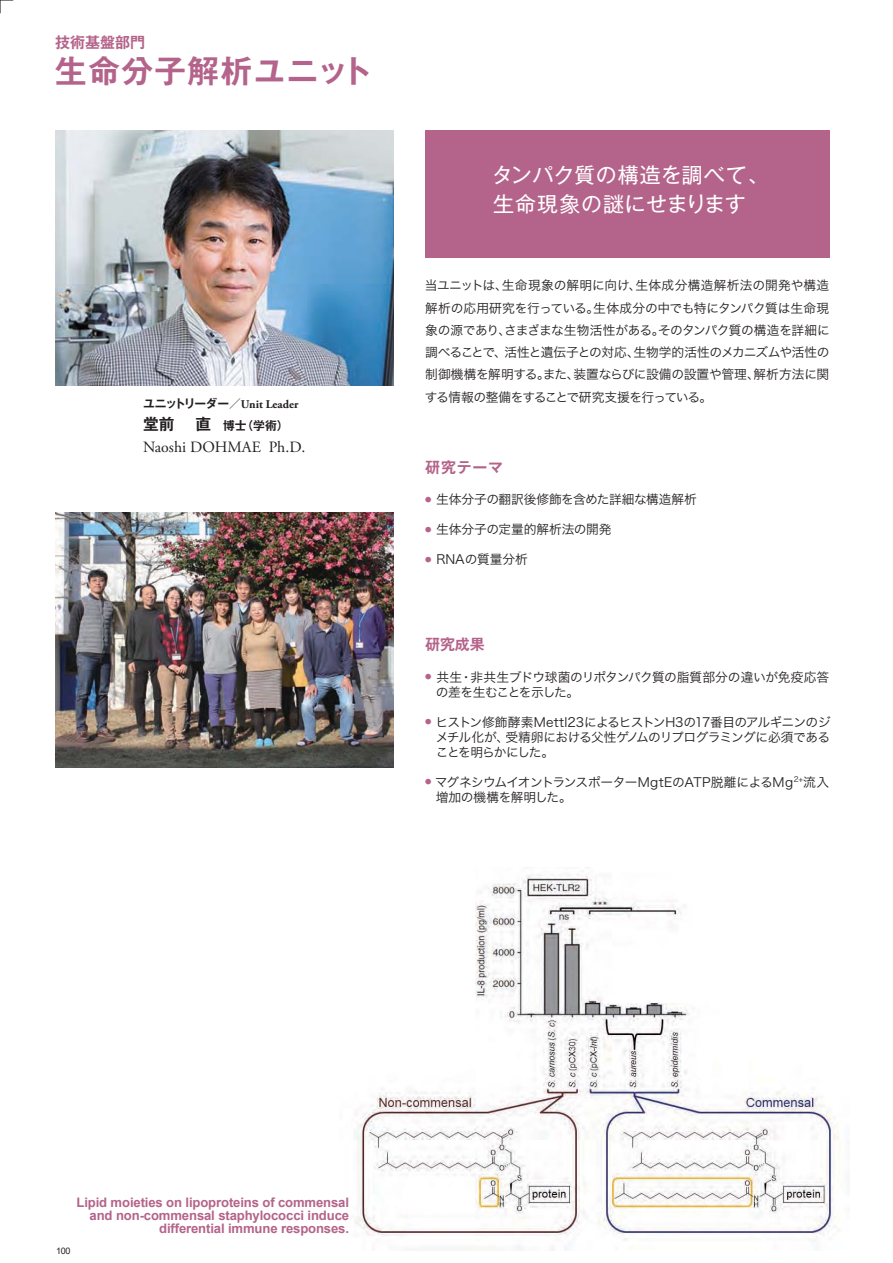
<style>
.page{position:relative;width:893px;height:1263px;background:#fff}
.page>*{position:absolute;margin:0;border:0;box-sizing:border-box;transform-origin:0 0}
.t1{font:31.5px "Gothic MB101 Pro De Bold 90 msp RKSJ H";letter-spacing:.05em;color:#b4638a}
.t2{font:21px/29.4px "Gothic MB101 Pro Regular 90 msp RKSJ H";letter-spacing:.025em;color:#fff}
.t3{font:15.75px "Adobe Garamond Pro";color:#231f20}
.t4{font:15px "Gothic MB101 Pro De Bold 90 msp RKSJ H";color:#b4638a}
.t5{font:700 13.05px/13px "Arial";letter-spacing:-.01em;color:#b4638a;text-align:right}
.t6{font:12.75px/22.4px "Hira Kaku Pro N W3 90 msp RKSJ H";letter-spacing:-.03em;color:#231f20;text-align:justify}
.t7{font:12.75px "Hira Kaku Pro N W3 90 msp RKSJ H";letter-spacing:-.01em;color:#231f20}
.t8{font:11.85px/22px "Gothic MB101 Pro De Bold 90 msp RKSJ H";color:#231f20}
.t9{font:9px "Arial";color:#231f20}
.s1{font-family:"Adobe Garamond Pro";font-weight:700}
.s2{font-size:15.75px}
</style>
<div class="page">
<img style="left:55px;top:130px;width:338px;height:255px">
<div style="left:425px;top:130px;width:404px;height:128px;background:#b4638a"></div>
<img style="left:354px;top:871px;width:485px;height:380px">
<img style="left:55px;top:513px;width:338px;height:255px">
<svg style="left:0;top:0;width:13px;height:13px"></svg>
<p class="t4" style="left:55px;top:36px;width:91px">技術基盤部門</p>
<p class="t1" style="left:55px;top:60px;width:319px">生命分子解析ユニット</p>
<p class="t8" style="left:143px;top:394px;width:157px">ユニットリーダー／<span class="s1">Unit Leader</span><span class="s2">堂前 　直</span>　博士（学術）</p>
<p class="t3" style="left:143px;top:438px;width:164px">Naoshi DOHMAE Ph.D.</p>
<p class="t2" style="left:492px;top:163px;width:278px">タンパク質の構造を調べて、生命現象の謎にせまります</p>
<p class="t6" style="left:425px;top:276px;width:407px">当ユニットは、生命現象の解明に向け、生体成分構造解析法の開発や構造解析の応用研究を行っている。生体成分の中でも特にタンパク質は生命現象の源であり、さまざまな生物活性がある。そのタンパク質の構造を詳細に調べることで、活性と遺伝子との対応、生物学的活性のメカニズムや活性の制御機構を解明する。また、装置ならびに設備の設置や管理、解析方法に関する情報の整備をすることで研究支援を行っている。</p>
<p class="t4" style="left:425px;top:462px;width:79px">研究テーマ</p>
<p class="t7" style="left:425px;top:495px;width:273px"><sup>●</sup> 生体分子の翻訳後修飾を含めた詳細な構造解析</p>
<p class="t7" style="left:425px;top:525px;width:188px"><sup>●</sup> 生体分子の定量的解析法の開発</p>
<p class="t7" style="left:425px;top:555px;width:104px"><sup>●</sup> RNAの質量分析</p>
<p class="t4" style="left:425px;top:638px;width:61px">研究成果</p>
<p class="t6" style="left:436px;top:671px;width:395px;line-height:15px;text-indent:-11px"><sup>●</sup> 共生・非共生ブドウ球菌のリポタンパク質の脂質部分の違いが免疫応答の差を生むことを示した。</p>
<p class="t6" style="left:436px;top:716px;width:396px;line-height:15px;text-indent:-10px"><sup>●</sup> ヒストン修飾酵素Mettl23によるヒストンH3の17番目のアルギニンのジメチル化が、受精卵における父性ゲノムのリプログラミングに必須であることを明らかにした。</p>
<p class="t6" style="left:436px;top:776px;width:395px;line-height:15px;text-indent:-11px"><sup>●</sup> マグネシウムイオントランスポーターMgtEのATP脱離によるMg<sup>2+</sup>流入増加の機構を解明した。</p>
<p class="t5" style="left:76px;top:1196px;width:274px">Lipid moieties on lipoproteins of commensal and non-commensal staphylococci induce differential immune responses.</p>
<p class="t9" style="left:56px;top:1245px;width:16px">100</p>
</div>
